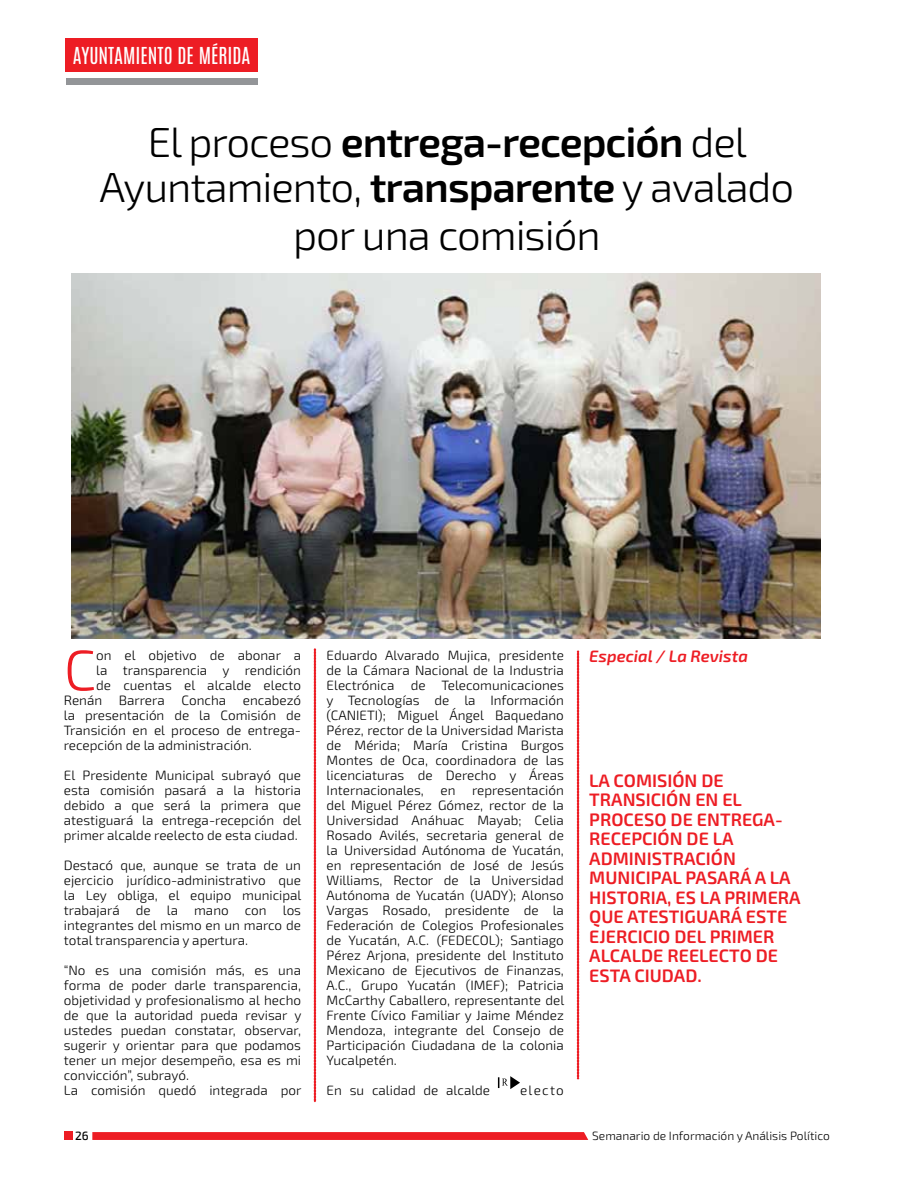
<style>
.page{position:relative;width:915px;height:1191px;background:#fff}
.page>*{position:absolute;margin:0;border:0;box-sizing:border-box;transform-origin:0 0}
.t1{font:300 57px "Exo 2";color:#ed1d24}
.t2{font:300 42px/46.5px "Exo 2";letter-spacing:-.025em;color:#000;text-align:center}
.t3{font:19.5px "Antonio";color:#fff}
.t4{font:600 18px/19.5px "Exo 2";color:#ed1d24}
.t5{font:italic 600 16.5px "Exo 2";color:#ed1d24}
.t6{font:300 13.5px/15px "Exo 2";color:#000;text-align:justify}
.t7{font:300 12px "Exo 2";color:#000}
.t8{font:500 12px "Exo 2";color:#000}
.s1{font-weight:600}
</style>
<div class="page">
<div style="left:64px;top:1131px;width:8px;height:9px;background:#ed1d24"></div>
<svg style="left:92px;top:1132px;width:496px;height:8px;background:#ed2128"></svg>
<div style="left:65px;top:38px;width:192px;height:34px;background:#ed1d24"></div>
<div style="left:66px;top:78px;width:192px;height:6px;background:#939598"></div>
<svg style="left:314px;top:648px;width:1px;height:453px"></svg>
<svg style="left:577px;top:650px;width:1px;height:429px"></svg>
<svg style="left:497px;top:1076px;width:23px;height:13px"></svg>
<img style="left:71px;top:274px;width:749px;height:364px">
<h3 class="t3" style="left:132px;top:41px;width:57px">OPINIÓN</h3>
<h3 class="t3" style="left:73px;top:41px;width:179px">AYUNTAMIENTO DE MÉRIDA</h3>
<h2 class="t2" style="left:99px;top:120px;width:696px">El proceso <span class="s1">entrega-recepción</span> del<br>Ayuntamiento, <span class="s1">transparente</span> y avalado por una comisión</h2>
<h1 class="t1" style="left:64px;top:637px;width:34px">C</h1>
<p class="t6" style="left:96px;top:648px;width:206px">on el objetivo de abonar a</p>
<p class="t6" style="left:96px;top:663px;width:206px">la transparencia y rendición</p>
<p class="t6" style="left:96px;top:678px;width:206px">de cuentas el alcalde electo</p>
<p class="t6" style="left:64px;top:693px;width:239px">Renán Barrera Concha encabezó</p>
<p class="t6" style="left:64px;top:708px;width:239px">la presentación de la Comisión de</p>
<p class="t6" style="left:64px;top:723px;width:239px">Transición en el proceso de entrega-</p>
<p class="t6" style="left:64px;top:738px;width:189px">recepción de la administración.</p>
<p class="t6" style="left:64px;top:768px;width:239px">El Presidente Municipal subrayó que esta comisión pasará a la historia debido a que será la primera que atestiguará la entrega-recepción del primer alcalde reelecto de esta ciudad.</p>
<p class="t6" style="left:64px;top:858px;width:239px">Destacó que, aunque se trata de un ejercicio jurídico-administrativo que la Ley obliga, el equipo municipal trabajará de la mano con los integrantes del mismo en un marco de total transparencia y apertura.</p>
<p class="t6" style="left:64px;top:963px;width:239px;text-align:left">“No es una comisión más, es una forma de poder darle transparencia, objetividad y profesionalismo al hecho de que la autoridad pueda revisar y ustedes puedan constatar, observar, sugerir y orientar para que podamos tener un mejor desempeño, esa es mi convicción”, subrayó.<br>La comisión quedó integrada por</p>
<p class="t6" style="left:326px;top:648px;width:239px">Eduardo Alvarado Mujica, presidente de la Cámara Nacional de la Industria Electrónica de Telecomunicaciones y Tecnologías de la Información (CANIETI); Miguel Ángel Baquedano Pérez, rector de la Universidad Marista de Mérida; María Cristina Burgos Montes de Oca, coordinadora de las licenciaturas de Derecho y Áreas Internacionales, en representación del Miguel Pérez Gómez, rector de la Universidad Anáhuac Mayab; Celia Rosado Avilés, secretaria general de la Universidad Autónoma de Yucatán, en representación de José de Jesús Williams, Rector de la Universidad Autónoma de Yucatán (UADY); Alonso Vargas Rosado, presidente de la Federación de Colegios Profesionales de Yucatán, A.C. (FEDECOL); Santiago Pérez Arjona, presidente del Instituto Mexicano de Ejecutivos de Finanzas, A.C., Grupo Yucatán (IMEF); Patricia McCarthy Caballero, representante del Frente Cívico Familiar y Jaime Méndez Mendoza, integrante del Consejo de Participación Ciudadana de la colonia Yucalpetén.</p>
<p class="t6" style="left:326px;top:1083px;width:165px">En su calidad de alcalde</p>
<p class="t6" style="left:520px;top:1083px;width:45px">electo</p>
<p class="t5" style="left:589px;top:647px;width:160px">Especial / La Revista</p>
<h3 class="t4" style="left:589px;top:771px;width:213px">LA COMISIÓN DE<br>TRANSICIÓN EN EL<br>PROCESO DE ENTREGA-<br>RECEPCIÓN DE LA<br>ADMINISTRACIÓN<br>MUNICIPAL PASARÁ A LA<br>HISTORIA, ES LA PRIMERA<br>QUE ATESTIGUARÁ ESTE<br>EJERCICIO DEL PRIMER<br>ALCALDE REELECTO DE<br>ESTA CIUDAD.</h3>
<p class="t8" style="left:75px;top:1128px;width:15px">26</p>
<p class="t7" style="left:592px;top:1128px;width:239px">Semanario de Información y Análisis Político</p>
</div>
